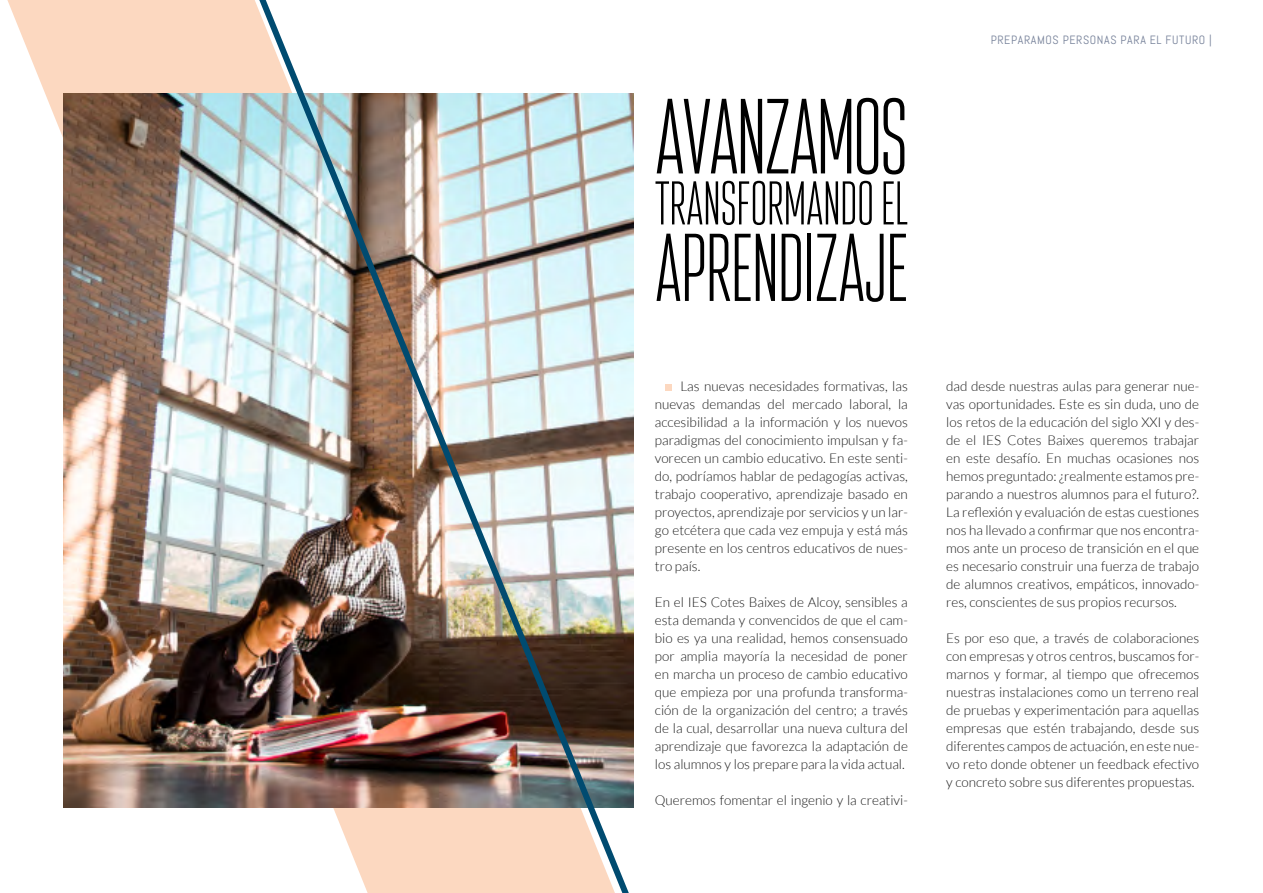
<style>
.page{position:relative;width:1263px;height:893px;background:#fff}
.page>*{position:absolute;margin:0;border:0;box-sizing:border-box;transform-origin:0 0}
.t1{font:200 106.5px "Attentica 4 F";letter-spacing:-.02em;color:#000}
.t2{font:200 96px "Attentica 4 F";letter-spacing:-.005em;color:#000}
.t3{font:200 61.5px "Attentica 4 F";color:#000}
.t4{font:300 13.5px/18px "Lato";color:#1a1a1a;text-align:justify}
.t5{font:12px "Abel";letter-spacing:.05em;color:#768199}
</style>
<div class="page">
<div style="left:665px;top:385px;width:7px;height:6px;background:#fcd8c0"></div>
<svg style="left:7px;top:0;width:234px;height:808px"></svg>
<img style="left:64px;top:94px;width:177px;height:714px">
<img style="left:241px;top:0;width:393px;height:893px">
<h1 class="t1" style="left:655px;top:86px;width:255px">AvANZAMOS</h1>
<h3 class="t3" style="left:655px;top:174px;width:255px">TRANSFORMANDO EL</h3>
<h2 class="t2" style="left:655px;top:222px;width:255px">APRENDIZAJE</h2>
<p class="t4" style="left:655px;top:378px;width:254px;text-indent:26px">Las nuevas necesidades formativas, las nuevas demandas del mercado laboral, la accesibilidad a la información y los nuevos paradigmas del conocimiento impulsan y fa&shy;vorecen un cambio educativo. En este senti&shy;do, podríamos hablar de pedagogías activas, trabajo cooperativo, aprendizaje basado en proyectos, aprendizaje por servicios y un lar&shy;go etcétera que cada vez empuja y está más presente en los centros educativos de nues&shy;tro país.</p>
<p class="t4" style="left:655px;top:594px;width:254px">En el IES Cotes Baixes de Alcoy, sensibles a esta demanda y convencidos de que el cam&shy;bio es ya una realidad, hemos consensuado por amplia mayoría la necesidad de poner en marcha un proceso de cambio educativo que empieza por una profunda transforma&shy;ción de la organización del centro; a través de la cual, desarrollar una nueva cultura del aprendizaje que favorezca la adaptación de los alumnos y los prepare para la vida actual.</p>
<p class="t4" style="left:655px;top:791px;width:254px">Queremos fomentar el ingenio y la creativi-</p>
<p class="t5" style="left:991px;top:32px;width:223px">PREPARAMOS PERSONAS PARA EL FUTURO |</p>
<p class="t4" style="left:946px;top:378px;width:255px">dad desde nuestras aulas para generar nue&shy;vas oportunidades. Este es sin duda, uno de los retos de la educación del siglo XXI y des&shy;de el IES Cotes Baixes queremos trabajar en este desafío. En muchas ocasiones nos hemos preguntado: ¿realmente estamos pre&shy;parando a nuestros alumnos para el futuro?.<br>La reflexión y evaluación de estas cuestiones nos ha llevado a confirmar que nos encontra&shy;mos ante un proceso de transición en el que es necesario construir una fuerza de trabajo de alumnos creativos, empáticos, innovado&shy;res, conscientes de sus propios recursos.</p>
<p class="t4" style="left:946px;top:630px;width:254px">Es por eso que, a través de colaboraciones con empresas y otros centros, buscamos for&shy;marnos y formar, al tiempo que ofrecemos nuestras instalaciones como un terreno real de pruebas y experimentación para aquellas empresas que estén trabajando, desde sus diferentes campos de actuación, en este nue&shy;vo reto donde obtener un feedback efectivo y concreto sobre sus diferentes propuestas.</p>
</div>
